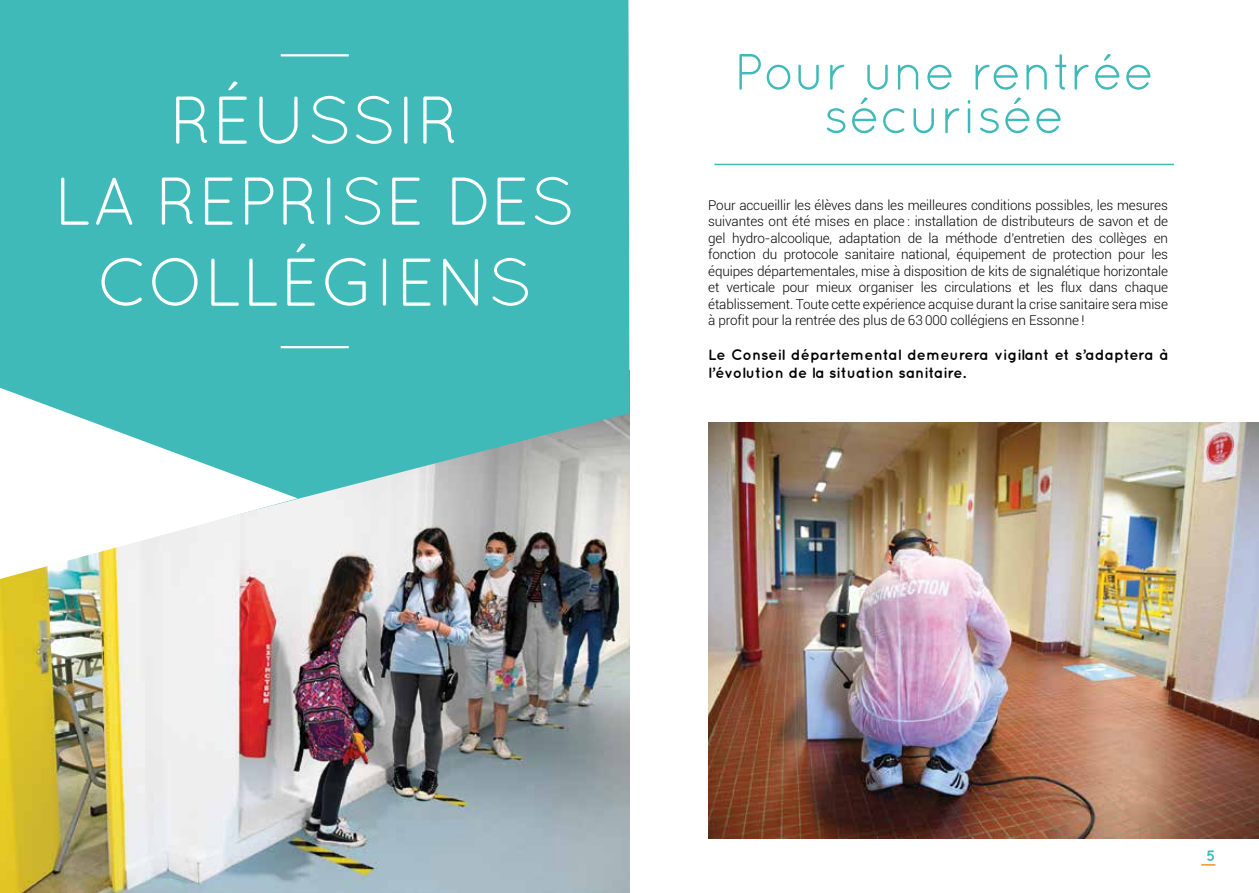
<style>
.page{position:relative;width:1259px;height:893px;background:#fff}
.page>*{position:absolute;margin:0;border:0;box-sizing:border-box;transform-origin:0 0}
.t1{font:67.5px/81px "Quicksand";color:#fff;text-align:center}
.t2{font:51px "Quicksand";color:#40b9b9}
.t3{font:700 15px/18px "Quicksand";color:#000}
.t4{font:700 15px "Quicksand";color:#40b9b9}
.t5{font:300 13.5px/16.5px "Roboto";letter-spacing:-.01em;color:#000;text-align:justify}
</style>
<div class="page">
<svg style="left:1201px;top:864px;width:14px;height:2px"></svg>
<img style="left:0;top:576px;width:629px;height:317px">
<svg style="left:0;top:0;width:629px;height:576px;background:#50b9b8"></svg>
<hr style="left:714px;top:164px;width:460px;height:1px;background:#40b9b9">
<hr style="left:281px;top:54px;width:68px;height:2px;background:#fff">
<hr style="left:281px;top:346px;width:68px;height:2px;background:#fff">
<svg style="left:0;top:388px;width:298px;height:191px"></svg>
<img style="left:708px;top:422px;width:551px;height:416px">
<h1 class="t1" style="left:170px;top:79px;width:291px">RÉUSSIR</h1>
<h1 class="t1" style="left:54px;top:160px;width:523px">LA REPRISE DES<br>COLLÉGIENS</h1>
<h2 class="t2" style="left:734px;top:43px;width:422px">Pour une rentrée</h2>
<h2 class="t2" style="left:824px;top:86px;width:242px">sécurisée</h2>
<p class="t5" style="left:708px;top:196px;width:461px">Pour accueillir les élèves dans les meilleures conditions possibles, les mesures suivantes ont été mises en place : installation de distributeurs de savon et de gel hydro-alcoolique, adaptation de la méthode d’entretien des collèges en fonction du protocole sanitaire national, équipement de protection pour les équipes départementales, mise à disposition de kits de signalétique horizontale et verticale pour mieux organiser les circulations et les flux dans chaque établissement. Toute cette expérience acquise durant la crise sanitaire sera mise à profit pour la rentrée des plus de 63 000 collégiens en Essonne !</p>
<p class="t3" style="left:708px;top:345px;width:461px">Le Conseil départemental demeurera vigilant et s’adaptera à l’évolution de la situation sanitaire.</p>
<p class="t4" style="left:1206px;top:847px;width:11px">5</p>
</div>
